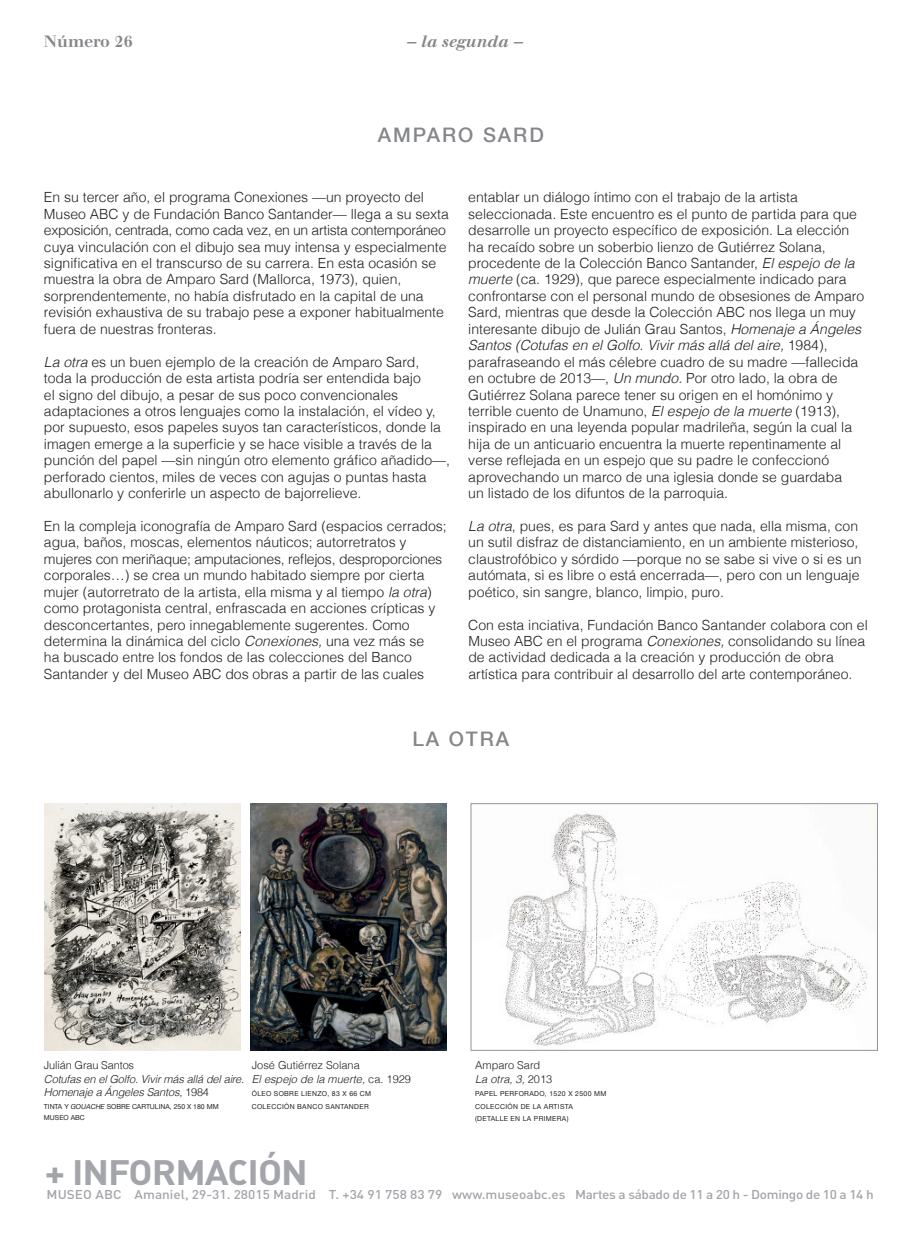
<style>
.page{position:relative;width:922px;height:1241px;background:#fff}
.page>*{position:absolute;margin:0;border:0;box-sizing:border-box;transform-origin:0 0}
.t1{font:34.88px "DIN Bold Alternate";letter-spacing:-.025em;color:#a3a5aa;scale:1.07 1}
.t2{font:500 20px "Helvetica Neue";letter-spacing:.1em;color:#85878a}
.t3{font:italic 500 16.25px "Walbaum";color:#85878a}
.t4{font:500 16.25px "Walbaum";color:#85878a}
.t5{font:300 14px/16.4px "Helvetica";color:#231f20}
.t6{font:500 12.62px "DIN";color:#a3a5aa;scale:1.07 1}
.t7{font:300 11px/13.8px "Helvetica";color:#231f20}
.t8{font:italic 300 11px/13.8px "Helvetica";letter-spacing:-.015em;color:#231f20}
.t9{font:6.88px/12.5px "Helvetica Neue";letter-spacing:.05em;color:#231f20}
.t10{font:6.88px/11.2px "Helvetica Neue";color:#231f20}
.s1{font-style:italic}
.s2{font-style:normal}
</style>
<div class="page">
<img style="left:251px;top:803px;width:195px;height:247px">
<img style="left:45px;top:803px;width:196px;height:247px">
<img style="left:505px;top:806px;width:370px;height:240px">
<div style="left:470px;top:803px;width:407px;height:247px;border:1px solid #939598"></div>
<p class="t4" style="left:44px;top:36px;width:90px">Número 26</p>
<p class="t3" style="left:406px;top:36px;width:118px">— la segunda —</p>
<h2 class="t2" style="left:377px;top:122px;width:167px">AMPARO SARD</h2>
<p class="t5" style="left:44px;top:190px;width:406px">En su tercer año, el programa Conexiones —un proyecto del Museo ABC y de Fundación Banco Santander— llega a su sexta exposición, centrada, como cada vez, en un artista contemporáneo cuya vinculación con el dibujo sea muy intensa y especialmente significativa en el transcurso de su carrera. En esta ocasión se muestra la obra de Amparo Sard (Mallorca, 1973), quien, sorprendentemente, no había disfrutado en la capital de una revisión exhaustiva de su trabajo pese a exponer habitualmente fuera de nuestras fronteras.</p>
<p class="t5" style="left:44px;top:354px;width:407px"><span class="s1">La otra</span> es un buen ejemplo de la creación de Amparo Sard, toda la producción de esta artista podría ser entendida bajo<br>el signo del dibujo, a pesar de sus poco convencionales adaptaciones a otros lenguajes como la instalación, el vídeo y, por supuesto, esos papeles suyos tan característicos, donde la imagen emerge a la superficie y se hace visible a través de la punción del papel —sin ningún otro elemento gráfico añadido—, perforado cientos, miles de veces con agujas o puntas hasta abullonarlo y conferirle un aspecto de bajorrelieve.</p>
<p class="t5" style="left:44px;top:519px;width:404px">En la compleja iconografía de Amparo Sard (espacios cerrados; agua, baños, moscas, elementos náuticos; autorretratos y mujeres con meriñaque; amputaciones, reflejos, desproporciones corporales…) se crea un mundo habitado siempre por cierta mujer (autorretrato de la artista, ella misma y al tiempo <span class="s1">la otra</span>) como protagonista central, enfrascada en acciones crípticas y desconcertantes, pero innegablemente sugerentes. Como determina la dinámica del ciclo <span class="s1">Conexiones,</span> una vez más se<br>ha buscado entre los fondos de las colecciones del Banco Santander y del Museo ABC dos obras a partir de las cuales</p>
<p class="t5" style="left:468px;top:190px;width:397px">entablar un diálogo íntimo con el trabajo de la artista seleccionada. Este encuentro es el punto de partida para que desarrolle un proyecto específico de exposición. La elección ha recaído sobre un soberbio lienzo de Gutiérrez Solana, procedente de la Colección Banco Santander, <span class="s1">El espejo de la muerte</span> (ca. 1929), que parece especialmente indicado para confrontarse con el personal mundo de obsesiones de Amparo Sard, mientras que desde la Colección ABC nos llega un muy interesante dibujo de Julián Grau Santos, <span class="s1">Homenaje a Ángeles Santos (Cotufas en el Golfo. Vivir más allá del aire,</span> 1984), parafraseando el más célebre cuadro de su madre —fallecida en octubre de 2013—, <span class="s1">Un mundo.</span> Por otro lado, la obra de Gutiérrez Solana parece tener su origen en el homónimo y terrible cuento de Unamuno, <span class="s1">El espejo de la muerte</span> (1913), inspirado en una leyenda popular madrileña, según la cual la hija de un anticuario encuentra la muerte repentinamente al verse reflejada en un espejo que su padre le confeccionó aprovechando un marco de una iglesia donde se guardaba<br>un listado de los difuntos de la parroquia.</p>
<p class="t5" style="left:468px;top:519px;width:394px"><span class="s1">La otra</span>, pues, es para Sard y antes que nada, ella misma, con un sutil disfraz de distanciamiento, en un ambiente misterioso, claustrofóbico y sórdido —porque no se sabe si vive o si es un autómata, si es libre o está encerrada—, pero con un lenguaje poético, sin sangre, blanco, limpio, puro.</p>
<p class="t5" style="left:468px;top:617px;width:401px">Con esta inciativa, Fundación Banco Santander colabora con el Museo ABC en el programa <span class="s1">Conexiones,</span> consolidando su línea de actividad dedicada a la creación y producción de obra artística para contribuir al desarrollo del arte contemporáneo.</p>
<h2 class="t2" style="left:412px;top:726px;width:98px">LA OTRA</h2>
<p class="t7" style="left:44px;top:1058px;width:92px">Julián Grau Santos</p>
<p class="t8" style="left:44px;top:1072px;width:202px">Cotufas en el Golfo. Vivir más allá del aire.<br>Homenaje a Ángeles Santos, <span class="s2">1984</span></p>
<p class="t10" style="left:44px;top:1100px;width:176px">TINTA Y <span class="s1">GOUACHE</span> SOBRE CARTULINA, 250 X 180 MM<br>MUSEO ABC</p>
<p class="t7" style="left:252px;top:1058px;width:161px">José Gutiérrez Solana<br><span class="s1">El espejo de la muerte,</span> ca. 1929</p>
<p class="t9" style="left:252px;top:1087px;width:121px">ÓLEO SOBRE LIENZO, 83 X 66 CM<br>COLECCIÓN BANCO SANTANDER</p>
<p class="t7" style="left:475px;top:1058px;width:79px">Amparo Sard<br><span class="s1">La otra, 3,</span> 2013</p>
<p class="t9" style="left:475px;top:1087px;width:133px">PAPEL PERFORADO, 1520 X 2500 MM<br>COLECCIÓN DE LA ARTISTA (DETALLE EN LA PRIMERA)</p>
<h1 class="t1" style="left:45px;top:1152px;width:247px">+ INFORMACIÓN</h1>
<p class="t6" style="left:47px;top:1186px;width:774px">MUSEO ABC Amaniel, 29-31. 28015 Madrid T. +34 91 758 83 79 www.museoabc.es Martes a sábado de 11 a 20 h - Domingo de 10 a 14 h</p>
</div>
